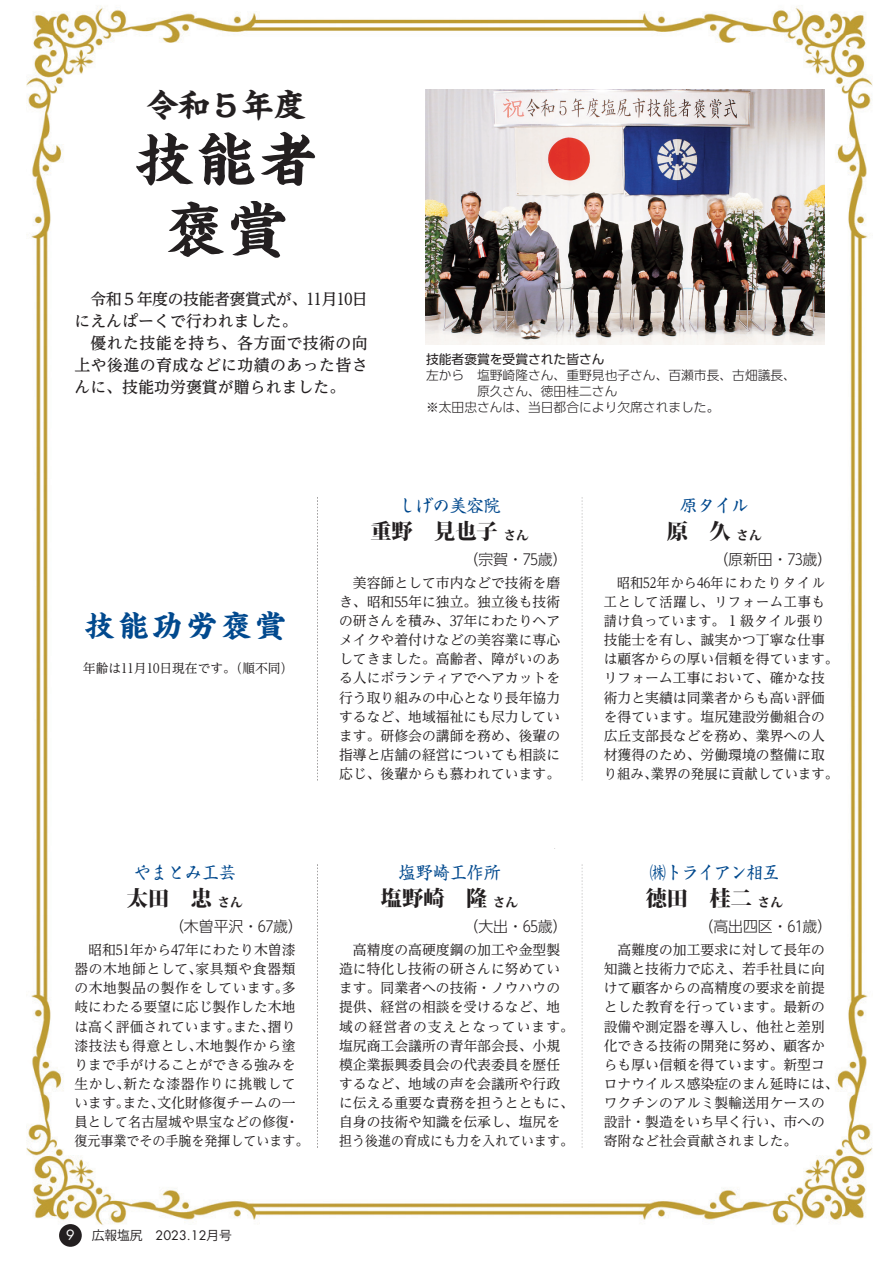
<style>
.page{position:relative;width:893px;height:1263px;background:#fff}
.page>*{position:absolute;margin:0;border:0;box-sizing:border-box;transform-origin:0 0}
.t1{font:700 58.5px/70.2px "Kaisho MCBK1 Pro De";color:#231f20;text-align:center}
.t2{font:700 31.95px "Kaisho MCBK1 Pro De";color:#231f20}
.t3{font:700 29.7px "Kaisho MCBK1 Pro De";letter-spacing:.15em;color:#01498e}
.t4{font:800 21.3px "Koz Min Pro";color:#231f20}
.t5{font:16.95px "Shinsei Kai Pro CBSK1";color:#01498e}
.t6{font:16.95px "Shinsei Kai Pro CBSK1";color:#01498e;scale:.95 1}
.t7{font:500 15.9px/21.8px "UD Reimin Pro";color:#231f20;text-align:justify}
.t8{font:500 15.9px/21.8px "UD Reimin Pro";letter-spacing:-.03em;color:#231f20}
.t9{font:300 14.85px "UD Shin Go Pro";color:#231f20}
.t10{font:13.8px/19.2px "UD Reimin Pro";color:#231f20}
.t11{font:13.8px/19.2px "UD Reimin Pro";color:#231f20;scale:.95 1}
.t12{font:300 12.75px/15.9px "UD Shin Go Pro";color:#231f20}
.t13{font:12.75px "UD Reimin Pro";color:#231f20}
.t14{font:12.75px "Koz Go Pro";color:#231f20}
.t15{font:12.75px "UD Shin Go Pro";color:#231f20}
.s1{font-size:12.75px}
.s2{font-family:"Futura";font-size:13.8px;color:#fff}
.s3{font-family:"Futura"}
</style>
<div class="page">
<img style="left:26px;top:6px;width:847px;height:1241px">
<img style="left:425px;top:89px;width:400px;height:255px">
<hr style="left:315px;top:497px;width:3px;height:285px;background:#231f20;opacity:.5">
<svg style="left:582px;top:497px;width:1px;height:284px"></svg>
<hr style="left:579px;top:497px;width:3px;height:285px;background:#231f20;opacity:.5">
<svg style="left:582px;top:864px;width:1px;height:284px"></svg>
<hr style="left:579px;top:864px;width:3px;height:285px;background:#231f20;opacity:.5">
<hr style="left:315px;top:864px;width:3px;height:285px;background:#231f20;opacity:.5">
<div style="left:59px;top:1224px;width:23px;height:23px;background:#231f20;border-radius:50%"></div>
<h2 class="t2" style="left:147px;top:78px;width:161px">令和５年度</h2>
<h1 class="t1" style="left:134px;top:116px;width:185px">技能者褒賞</h1>
<p class="t8" style="left:74px;top:288px;width:295px;text-indent:16px">令和５年度の技能者褒賞式が、11月10日にえんぱーくで行われました。</p>
<p class="t7" style="left:74px;top:332px;width:295px;text-indent:16px">優れた技能を持ち、各方面で技術の向上や後進の育成などに功績のあった皆さんに、技能功労褒賞が贈られました。</p>
<p class="t15" style="left:426px;top:349px;width:180px">技能者褒賞を受賞された皆さん</p>
<p class="t12" style="left:426px;top:367px;width:371px">左から　塩野崎隆さん、重野見也子さん、百瀬市長、古畑議長、　　　　原久さん、徳田桂二さん<br>※太田忠さんは、当日都合により欠席されました。</p>
<h3 class="t3" style="left:85px;top:601px;width:202px">技能功労褒賞</h3>
<p class="t13" style="left:83px;top:658px;width:212px">年齢は11月10日現在です。（順不同）</p>
<p class="t5" style="left:134px;top:859px;width:104px">やまとみ工芸</p>
<h3 class="t4" style="left:127px;top:882px;width:118px">太田　忠<span class="s1">さん</span></h3>
<p class="t9" style="left:169px;top:915px;width:135px">（木曽平沢・67歳）</p>
<p class="t10" style="left:74px;top:940px;width:236px;text-indent:14px">昭和51年から４７年にわたり木曽漆器の木地師として、家具類や食器類の木地製品の製作をしています。多岐にわたる要望に応じ製作した木地は高く評価されています。また、摺り漆技法も得意とし、木地製作から塗りまで手がけることができる強みを生かし、新たな漆器作りに挑戦しています。また、文化財修復チームの一員として名古屋城や県宝などの修復・復元事業でその手腕を発揮しています。</p>
<p class="t14" style="left:66px;top:1227px;width:167px"><span class="s2">9</span> 広報塩尻　<span class="s3">2023.12</span>月号</p>
<p class="t5" style="left:399px;top:492px;width:104px">しげの美容院</p>
<h3 class="t4" style="left:370px;top:515px;width:160px">重野　見也子<span class="s1">さん</span></h3>
<p class="t9" style="left:463px;top:548px;width:106px">（宗賀・75歳）</p>
<p class="t10" style="left:339px;top:572px;width:223px;text-align:justify;text-indent:14px">美容師として市内などで技術を磨き、昭和５５年に独立。独立後も技術の研さんを積み、３７年にわたりヘアメイクや着付けなどの美容業に専心してきました。高齢者、障がいのある人にボランティアでヘアカットを行う取り組みの中心となり長年協力するなど、地域福祉にも尽力しています。研修会の講師を務め、後輩の指導と店舗の経営についても相談に応じ、後輩からも慕われています。</p>
<p class="t5" style="left:399px;top:859px;width:104px">塩野崎工作所</p>
<h3 class="t4" style="left:381px;top:882px;width:139px">塩野崎　隆<span class="s1">さん</span></h3>
<p class="t9" style="left:463px;top:915px;width:106px">（大出・65歳）</p>
<p class="t10" style="left:339px;top:940px;width:236px;text-indent:14px">高精度の高硬度鋼の加工や金型製造に特化し技術の研さんに努めています。同業者への技術・ノウハウの提供、経営の相談を受けるなど、地域の経営者の支えとなっています。塩尻商工会議所の青年部会長、小規模企業振興委員会の代表委員を歴任するなど、地域の声を会議所や行政に伝える重要な責務を担うとともに、自身の技術や知識を伝承し、塩尻を担う後進の育成にも力を入れています。</p>
<p class="t5" style="left:680px;top:492px;width:70px">原タイル</p>
<h3 class="t4" style="left:667px;top:515px;width:96px">原　久<span class="s1">さん</span></h3>
<p class="t9" style="left:713px;top:548px;width:121px">（原新田・73歳）</p>
<p class="t11" style="left:604px;top:572px;width:249px;text-indent:13px">昭和52年から４６年にわたりタイル工として活躍し、リフォーム工事も請け負っています。１級タイル張り技能士を有し、誠実かつ丁寧な仕事は顧客からの厚い信頼を得ています。リフォーム工事において、確かな技術力と実績は同業者からも高い評価を得ています。塩尻建設労働組合の広丘支部長などを務め、業界への人材獲得のため、労働環境の整備に取り組み、業界の発展に貢献しています。</p>
<p class="t6" style="left:650px;top:859px;width:138px">㈱トライアン相互</p>
<h3 class="t4" style="left:646px;top:882px;width:139px">徳田　桂二<span class="s1">さん</span></h3>
<p class="t9" style="left:698px;top:915px;width:135px">（高出四区・61歳）</p>
<p class="t10" style="left:604px;top:940px;width:236px;text-indent:14px">高難度の加工要求に対して長年の知識と技術力で応え、若手社員に向けて顧客からの高精度の要求を前提とした教育を行っています。最新の設備や測定器を導入し、他社と差別化できる技術の開発に努め、顧客からも厚い信頼を得ています。新型コロナウイルス感染症のまん延時には、ワクチンのアルミ製輸送用ケースの設計・製造をいち早く行い、市への寄附など社会貢献されました。</p>
</div>
